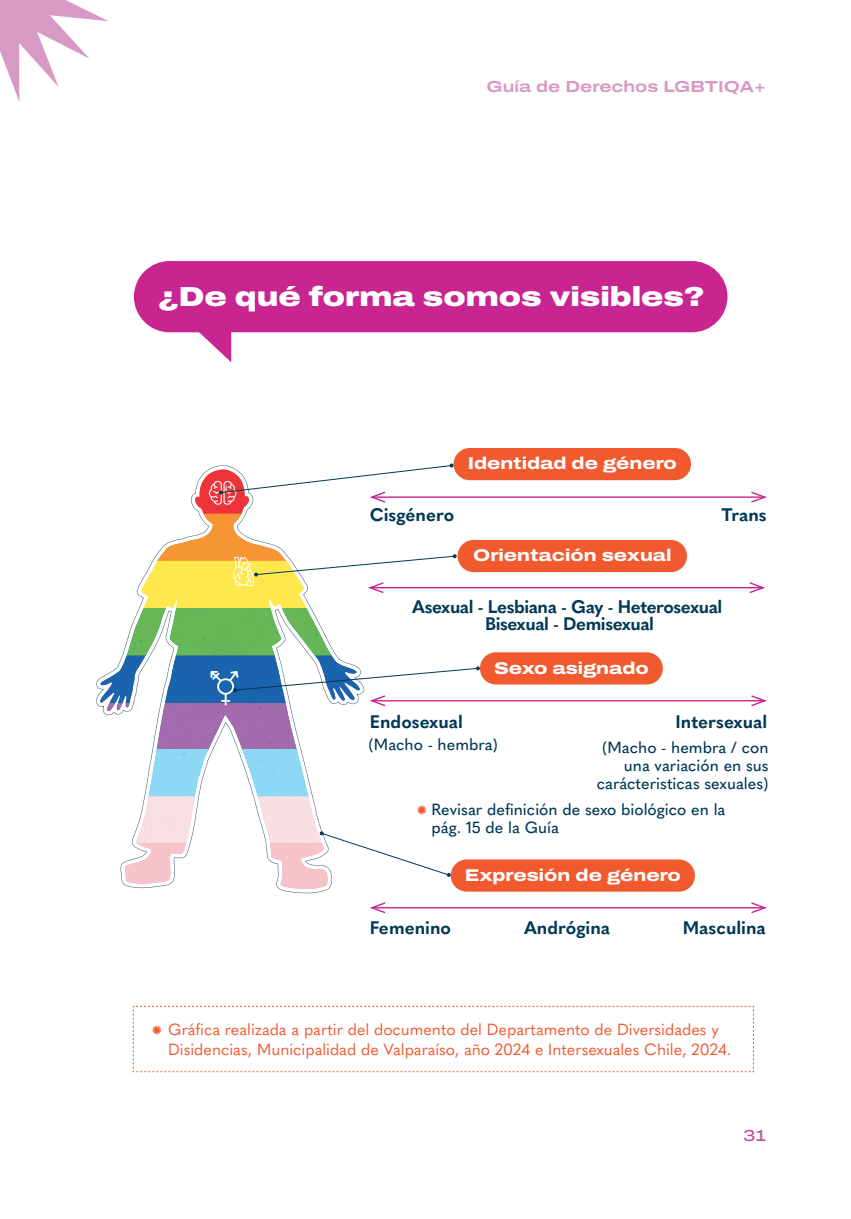
<style>
.page{position:relative;width:851px;height:1219px;background:#fff}
.page>*{position:absolute;margin:0;border:0;box-sizing:border-box;transform-origin:0 0}
.subtitulo{font:900 27.6px "Archivo Expanded";color:#fff}
.Cuerpo_texto{font:700 18px "Quasimoda";letter-spacing:-.015em;color:#013856}
.subtitulo-2{font:800 17px "Archivo Expanded";color:#fff}
.REFERENCIAS{font:16px/20px "Quasimoda";color:#f1592f}
.Cuerpo_texto-2{font:500 16px/18.2px "Quasimoda";color:#013856}
.t1{font:700 16px "Archivo Expanded";color:#d89ac4}
.t2{font:500 16px "Archivo Expanded";color:#bb4d9d}
</style>
<div class="page">
<svg style="left:0;top:0;width:108px;height:102px"></svg>
<svg style="left:187px;top:332px;width:44px;height:30px"></svg>
<div style="left:134px;top:261px;width:593px;height:71px;background:#c92590;border-radius:36px"></div>
<svg style="left:96px;top:469px;width:260px;height:424px"></svg>
<svg style="left:417px;top:806px;width:9px;height:8px"></svg>
<div style="left:453px;top:448px;width:238px;height:32px;background:#f1592f;border-radius:16px"></div>
<div style="left:457px;top:540px;width:230px;height:32px;background:#f1592f;border-radius:16px"></div>
<div style="left:480px;top:652px;width:182px;height:32px;background:#f1592f;border-radius:16px"></div>
<div style="left:450px;top:859px;width:244px;height:33px;background:#f1592f;border-radius:16px"></div>
<hr style="left:370px;top:587px;width:393px;height:1px;background:#c92590">
<svg style="left:748px;top:582px;width:17px;height:12px"></svg>
<hr style="left:372px;top:496px;width:392px;height:2px;background:#c92590">
<svg style="left:749px;top:491px;width:18px;height:12px"></svg>
<hr style="left:372px;top:700px;width:392px;height:1px;background:#c92590">
<svg style="left:749px;top:695px;width:18px;height:12px"></svg>
<hr style="left:372px;top:907px;width:392px;height:1px;background:#c92590">
<svg style="left:370px;top:902px;width:17px;height:12px"></svg>
<svg style="left:749px;top:902px;width:18px;height:12px"></svg>
<svg style="left:133px;top:1006px;width:621px;height:66px"></svg>
<svg style="left:311px;top:831px;width:140px;height:46px"></svg>
<svg style="left:210px;top:666px;width:270px;height:41px"></svg>
<svg style="left:233px;top:554px;width:223px;height:40px"></svg>
<svg style="left:209px;top:463px;width:244px;height:42px"></svg>
<p class="t1" style="left:486px;top:74px;width:281px">Guía de Derechos LGBTIQA+</p>
<p class="subtitulo" style="left:158px;top:276px;width:547px">¿De qué forma somos visibles?</p>
<p class="Cuerpo_texto" style="left:369px;top:501px;width:86px">Cisgénero</p>
<p class="subtitulo-2" style="left:467px;top:451px;width:211px">Identidad de género</p>
<p class="subtitulo-2" style="left:473px;top:543px;width:200px">Orientación sexual</p>
<p class="Cuerpo_texto" style="left:721px;top:501px;width:47px">Trans</p>
<p class="Cuerpo_texto" style="left:412px;top:593px;width:311px">Asexual - Lesbiana - Gay - Heterosexual</p>
<p class="Cuerpo_texto" style="left:485px;top:610px;width:170px">Bisexual - Demisexual</p>
<p class="subtitulo-2" style="left:494px;top:655px;width:156px">Sexo asignado</p>
<p class="Cuerpo_texto" style="left:369px;top:708px;width:95px">Endosexual</p>
<p class="Cuerpo_texto-2" style="left:369px;top:734px;width:130px">(Macho - hembra)</p>
<p class="Cuerpo_texto" style="left:675px;top:708px;width:93px">Intersexual</p>
<p class="Cuerpo_texto-2" style="left:596px;top:737px;width:173px;text-align:right">(Macho - hembra / con una variación en sus carácteristicas sexuales)</p>
<p class="Cuerpo_texto-2" style="left:431px;top:799px;width:295px">Revisar definición de sexo biológico en la pág. 15 de la Guía</p>
<p class="subtitulo-2" style="left:464px;top:862px;width:217px">Expresión de género</p>
<p class="Cuerpo_texto" style="left:369px;top:914px;width:83px">Femenino</p>
<p class="Cuerpo_texto" style="left:524px;top:914px;width:87px">Andrógina</p>
<p class="Cuerpo_texto" style="left:682px;top:914px;width:85px">Masculina</p>
<p class="REFERENCIAS" style="left:168px;top:1018px;width:564px">Gráfica realizada a partir del documento del Departamento de Diversidades y<br>Disidencias, Municipalidad de Valparaíso, año 2024 e Intersexuales Chile, 2024.</p>
<p class="t2" style="left:743px;top:1123px;width:24px">31</p>
</div>
